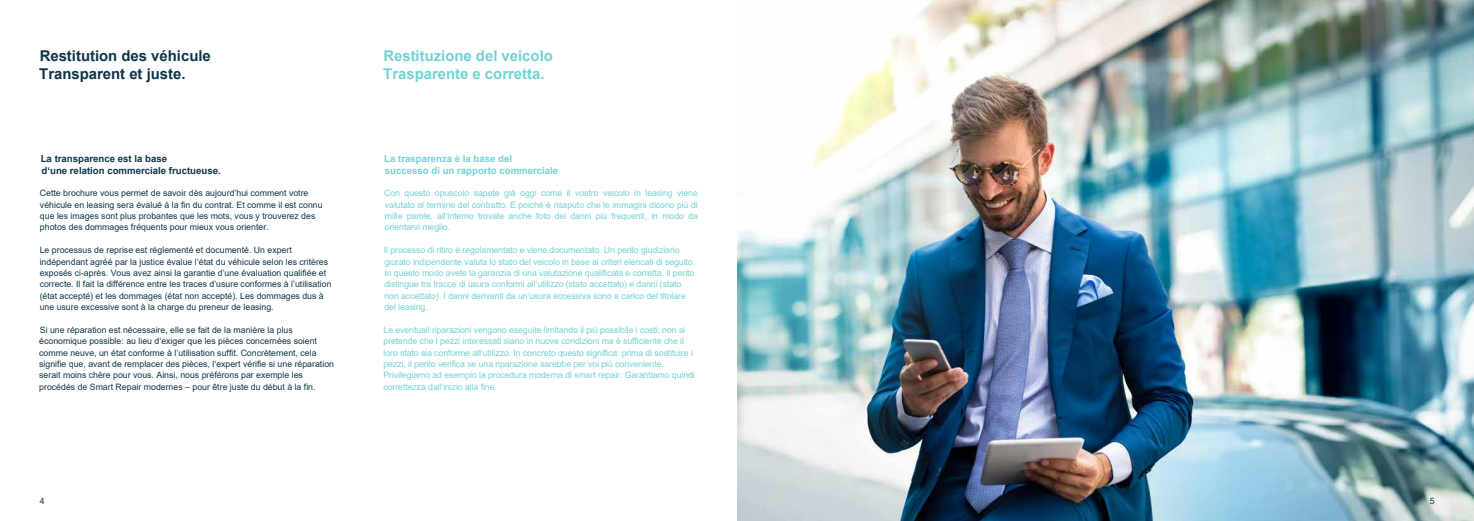
<style>
.page{position:relative;width:1474px;height:521px;background:#fff}
.page>*{position:absolute;margin:0;border:0;box-sizing:border-box;transform-origin:0 0}
.t1{font:700 14.88px/17.8px "Arial";color:#73d2d2}
.t2{font:700 14.88px/17.8px "Arial";color:#0f3549}
.t3{font:700 9.62px/11.4px "Arial";color:#0f3549}
.t4{font:700 9.62px/11.4px "Arial";color:#73d2d2}
.t5{font:8.75px/11.4px "Arial";letter-spacing:-.01em;color:#73d2d2}
.t6{font:8.75px/11.4px "Arial";color:#0f3549}
</style>
<div class="page">
<img style="left:737px;top:0;width:736px;height:521px">
<h1 class="t2" style="left:39px;top:47px;width:173px">Restitution des véhicule<br>Transparent et juste.</h1>
<p class="t3" style="left:41px;top:153px;width:181px">La transparence est la base<br>d‘une relation commerciale fructueuse.</p>
<p class="t6" style="left:40px;top:187px;width:284px">Cette brochure vous permet de savoir dès aujourd’hui comment votre véhicule en leasing sera évalué à la fin du contrat. Et comme il est connu que les images sont plus probantes que les mots, vous y trouverez des photos des dommages fréquents pour mieux vous orienter.</p>
<p class="t6" style="left:40px;top:244px;width:293px">Le processus de reprise est réglementé et documenté. Un expert indépendant agréé par la justice évalue l’état du véhicule selon les critères exposés ci-après. Vous avez ainsi la garantie d’une évaluation qualifiée et correcte. Il fait la différence entre les traces d’usure conformes à l’utilisation (état accepté) et les dommages (état non accepté). Les dommages dus à une usure excessive sont à la charge du preneur de leasing.</p>
<p class="t6" style="left:39px;top:324px;width:296px">Si une réparation est nécessaire, elle se fait de la manière la plus économique possible: au lieu d‘exiger que les pièces concernées soient comme neuve, un état conforme à l’utilisation suffit. Concrètement, cela signifie que, avant de remplacer des pièces, l‘expert vérifie si une réparation serait moins chère pour vous. Ainsi, nous préférons par exemple les procédés de Smart Repair modernes – pour être juste du début à la fin.</p>
<h1 class="t1" style="left:383px;top:47px;width:171px">Restituzione del veicolo<br>Trasparente e corretta.</h1>
<p class="t4" style="left:384px;top:153px;width:176px">La trasparenza è la base del successo di un rapporto commerciale</p>
<p class="t5" style="left:384px;top:187px;width:315px;text-align:justify">Con questo opuscolo sapete già oggi come il vostro veicolo in leasing viene valutato al termine del contratto. E poiché è risaputo che le immagini dicono più di mille parole, all‘interno trovate anche foto dei danni più frequenti, in modo da orientarvi meglio.</p>
<p class="t5" style="left:384px;top:244px;width:313px">Il processo di ritiro è regolamentato e viene documentato. Un perito giudiziario giurato indipendente valuta lo stato del veicolo in base ai criteri elencati di seguito.<br>In questo modo avete la garanzia di una valutazione qualificata e corretta. Il perito distingue tra tracce di usura conformi all‘utilizzo (stato accettato) e danni (stato non accettato). I danni derivanti da un‘usura eccessiva sono a carico del titolare del leasing.</p>
<p class="t5" style="left:383px;top:324px;width:313px">Le eventuali riparazioni vengono eseguite limitando il più possibile i costi: non si pretende che i pezzi interessati siano in nuove condizioni ma è sufficiente che il loro stato sia conforme all‘utilizzo. In concreto questo significa: prima di sostituire i pezzi, il perito verifica se una riparazione sarebbe per voi più conveniente.<br>Privilegiamo ad esempio la procedura moderna di smart repair. Garantiamo quindi correttezza dall‘inizio alla fine.</p>
<p class="t6" style="left:40px;top:495px;width:6px">4</p>
<p class="t6" style="left:1429px;top:495px;width:6px">5</p>
</div>
